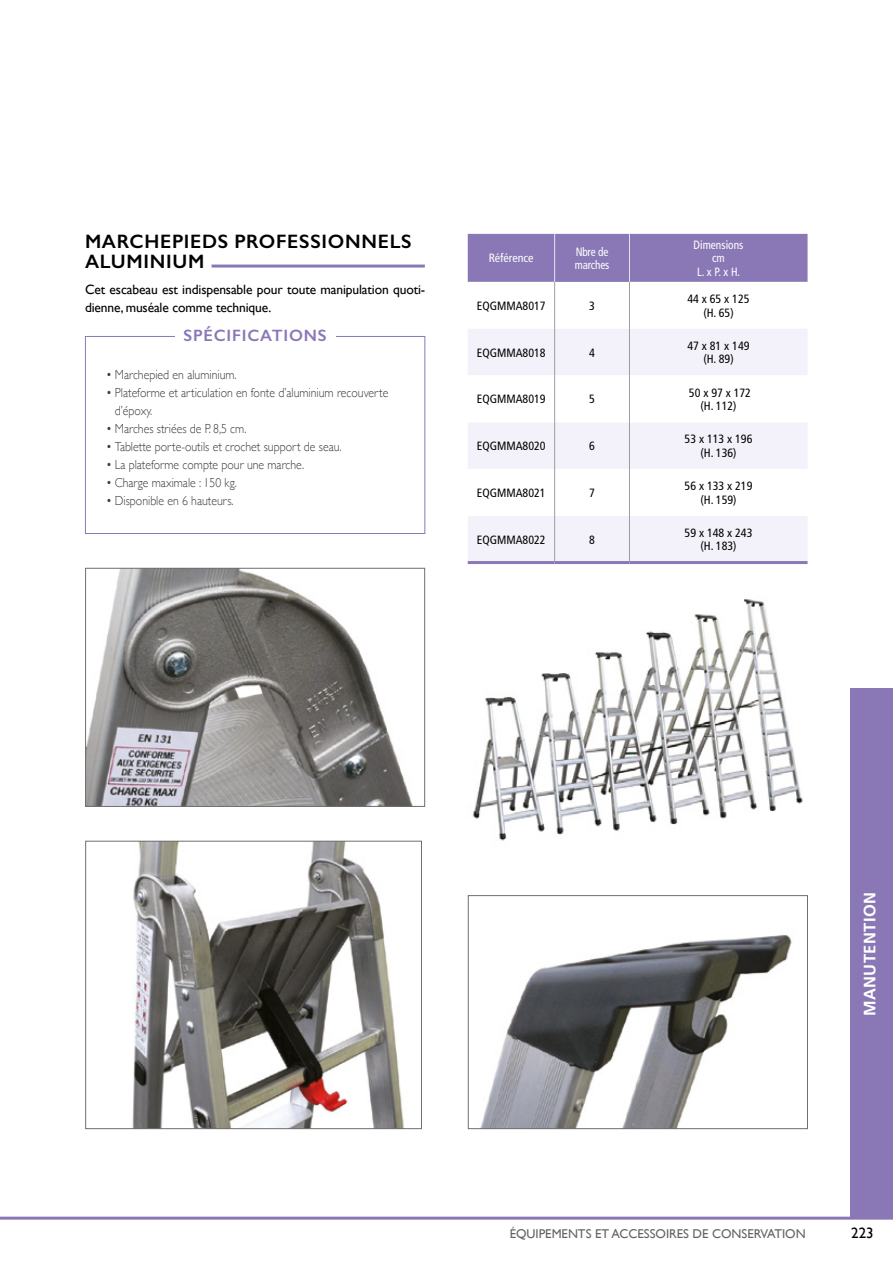
<style>
.page{position:relative;width:893px;height:1263px;background:#fff}
.page>*{position:absolute;margin:0;border:0;box-sizing:border-box;transform-origin:0 0}
.t1{font:600 19.5px/19.5px "Gill Sans";letter-spacing:.04em;color:#000}
.t2{font:600 16.5px "Gill Sans";letter-spacing:.05em;color:#8a78b6}
.t3{font:700 16.5px "Frutiger LT Std";letter-spacing:.025em;color:#fff}
.t4{font:15px "Gill Sans";color:#000}
.t5{font:13.5px/18px "Gill Sans";letter-spacing:-.01em;color:#000}
.t6{font:300 13.2px/18px "Gill Sans";color:#3c3c3b;scale:.9 1}
.t7{font:12.75px "Gill Sans";color:#646363}
.t8{font:condensed 12px/13.5px "Frutiger LT Std";color:#000;text-align:center}
.t9{font:condensed 12px/13.5px "Frutiger LT Std";color:#fff;text-align:center;scale:.95 1}
.t10{font:condensed 12px/13.5px "Frutiger LT Std";color:#fff;scale:.93 1}
.t11{font:condensed 12px "Frutiger LT Std";color:#fff}
</style>
<div class="page">
<hr style="left:0;top:1216px;width:893px;height:3px;background:#8a78b6">
<div style="left:850px;top:689px;width:43px;height:529px;background:#8a78b6"></div>
<img style="left:473px;top:599px;width:330px;height:242px">
<div style="left:468px;top:234px;width:339px;height:48px;background:#8a78b6"></div>
<div style="left:468px;top:329px;width:339px;height:232px;background:#f3f1f9"></div>
<svg style="left:468px;top:375px;width:339px;height:141px"></svg>
<hr style="left:554px;top:282px;width:1px;height:47px;background:#9d9d9c">
<hr style="left:629px;top:282px;width:1px;height:47px;background:#9d9d9c">
<hr style="left:554px;top:329px;width:1px;height:46px;background:#9d9d9c">
<hr style="left:629px;top:329px;width:1px;height:46px;background:#9d9d9c">
<hr style="left:554px;top:375px;width:1px;height:47px;background:#9d9d9c">
<hr style="left:554px;top:422px;width:1px;height:47px;background:#9d9d9c">
<hr style="left:554px;top:469px;width:1px;height:47px;background:#9d9d9c">
<hr style="left:554px;top:516px;width:1px;height:45px;background:#9d9d9c">
<hr style="left:629px;top:375px;width:1px;height:47px;background:#9d9d9c">
<hr style="left:629px;top:422px;width:1px;height:47px;background:#9d9d9c">
<hr style="left:629px;top:469px;width:1px;height:47px;background:#9d9d9c">
<hr style="left:629px;top:516px;width:1px;height:45px;background:#9d9d9c">
<hr style="left:554px;top:234px;width:1px;height:48px;background:#e7e3f3">
<hr style="left:629px;top:234px;width:1px;height:48px;background:#e7e3f3">
<hr style="left:468px;top:561px;width:87px;height:3px;background:#8a78b6">
<hr style="left:555px;top:561px;width:74px;height:3px;background:#8a78b6">
<hr style="left:629px;top:561px;width:178px;height:3px;background:#8a78b6">
<div style="left:85px;top:336px;width:340px;height:198px;border:1px solid #8a78b6"></div>
<div style="left:175px;top:329px;width:160px;height:12px;background:#fff"></div>
<hr style="left:212px;top:265px;width:213px;height:3px;background:#8a78b6">
<img style="left:132px;top:843px;width:272px;height:284px">
<div style="left:85px;top:841px;width:337px;height:288px;border:1px solid #706f6f"></div>
<img style="left:87px;top:570px;width:326px;height:235px">
<div style="left:85px;top:568px;width:340px;height:239px;border:1px solid #706f6f"></div>
<img style="left:481px;top:934px;width:311px;height:193px">
<div style="left:468px;top:895px;width:340px;height:234px;border:1px solid #706f6f"></div>
<h1 class="t1" style="left:85px;top:232px;width:328px">MARCHEPIEDS PROFESSIONNELS<br>ALUMINIUM</h1>
<p class="t5" style="left:85px;top:280px;width:342px">Cet escabeau est indispensable pour toute manipulation quoti&shy;dienne, muséale comme technique.</p>
<p class="t2" style="left:183px;top:325px;width:145px">SPÉCIFICATIONS</p>
<p class="t6" style="left:106px;top:365px;width:146px">• Marchepied en aluminium.</p>
<p class="t6" style="left:115px;top:383px;width:305px;text-indent:-9px">• Plateforme et articulation en fonte d’aluminium recouverte d’époxy.</p>
<p class="t6" style="left:106px;top:419px;width:157px">• Marches striées de P. 8,5 cm.</p>
<p class="t6" style="left:106px;top:437px;width:263px">• Tablette porte-outils et crochet support de seau.</p>
<p class="t6" style="left:106px;top:455px;width:222px">• La plateforme compte pour une marche.</p>
<p class="t6" style="left:106px;top:473px;width:146px">• Charge maximale : 150 kg.</p>
<p class="t6" style="left:106px;top:491px;width:143px">• Disponible en 6 hauteurs.</p>
<p class="t11" style="left:489px;top:251px;width:46px">Référence</p>
<p class="t10" style="left:575px;top:245px;width:39px">Nbre de marches</p>
<p class="t9" style="left:694px;top:238px;width:54px">Dimensions cm<br>L. x P. x H.</p>
<p class="t8" style="left:477px;top:299px;width:70px">EQGMMA8017</p>
<p class="t8" style="left:589px;top:299px;width:7px">3</p>
<p class="t8" style="left:687px;top:292px;width:64px">44 x 65 x 125 (H. 65)</p>
<p class="t8" style="left:477px;top:346px;width:70px">EQGMMA8018</p>
<p class="t8" style="left:589px;top:346px;width:7px">4</p>
<p class="t8" style="left:687px;top:339px;width:64px">47 x 81 x 149 (H. 89)</p>
<p class="t8" style="left:477px;top:392px;width:70px">EQGMMA8019</p>
<p class="t8" style="left:589px;top:392px;width:7px">5</p>
<p class="t8" style="left:689px;top:386px;width:64px">50 x 97 x 172 (H. 112)</p>
<p class="t8" style="left:477px;top:439px;width:70px">EQGMMA8020</p>
<p class="t8" style="left:589px;top:439px;width:7px">6</p>
<p class="t8" style="left:685px;top:433px;width:69px">53 x 113 x 196 (H. 136)</p>
<p class="t8" style="left:477px;top:486px;width:70px">EQGMMA8021</p>
<p class="t8" style="left:589px;top:486px;width:7px">7</p>
<p class="t8" style="left:685px;top:479px;width:69px">56 x 133 x 219 (H. 159)</p>
<p class="t8" style="left:477px;top:533px;width:70px">EQGMMA8022</p>
<p class="t8" style="left:589px;top:533px;width:7px">8</p>
<p class="t8" style="left:685px;top:526px;width:69px">59 x 148 x 243 (H. 183)</p>
<p class="t3" style="left:860px;top:1016px;width:126px;rotate:-90deg">MANUTENTION</p>
<p class="t7" style="left:510px;top:1226px;width:298px">ÉQUIPEMENTS ET ACCESSOIRES DE CONSERVATION</p>
<p class="t4" style="left:851px;top:1224px;width:24px">223</p>
</div>
